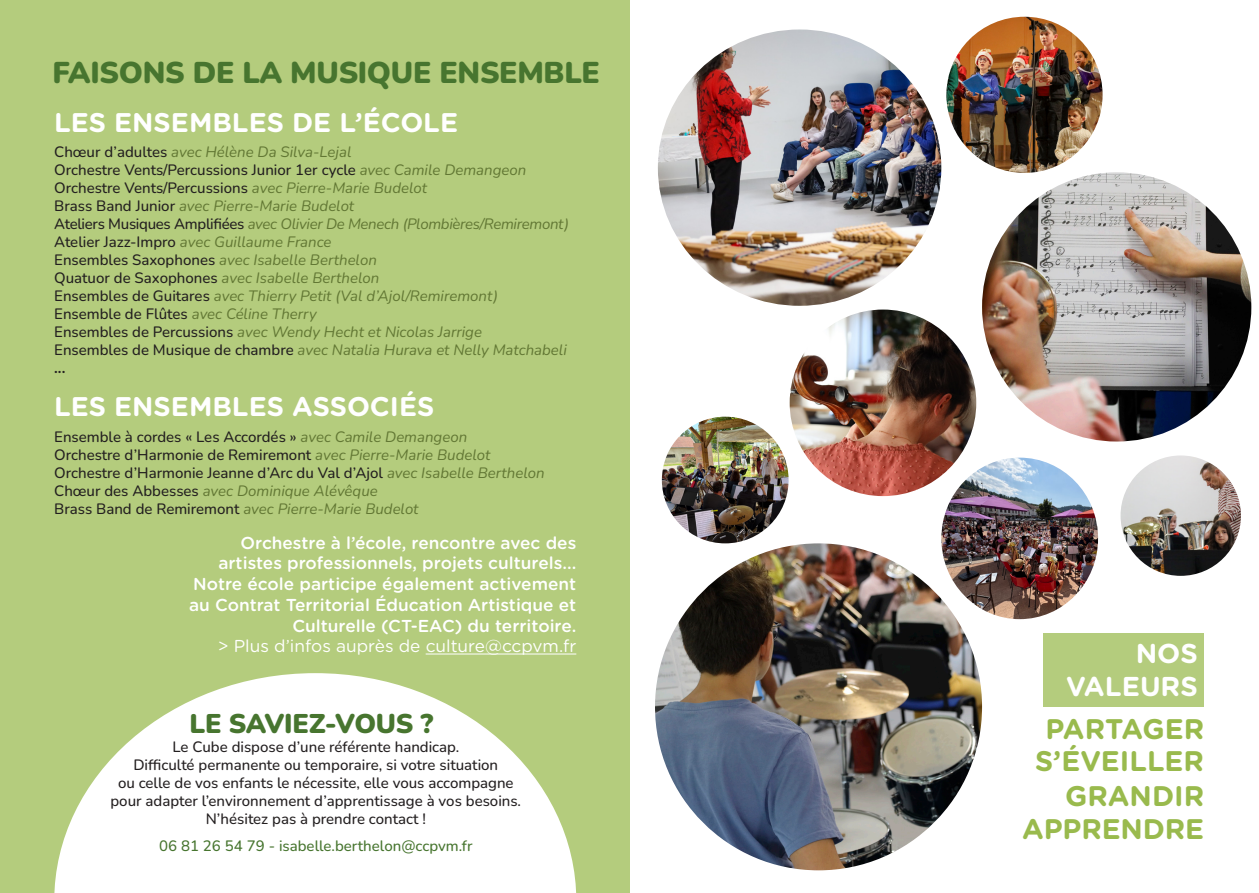
<style>
.page{position:relative;width:1259px;height:893px;background:#fff}
.page>*{position:absolute;margin:0;border:0;box-sizing:border-box;transform-origin:0 0}
.t1{font:900 30px "Nunito";letter-spacing:-.01em;color:#47752f}
.t2{font:700 28.35px "Gotham Rounded";color:#99ba4d}
.t3{font:700 27.3px "Gotham Rounded";color:#fff}
.t4{font:700 27px "Gotham Rounded";color:#fff}
.t5{font:900 27px "Nunito";letter-spacing:-.01em;color:#47752f}
.t6{font:500 17.25px/20.7px "Gotham Rounded";color:#fff;text-align:right}
.t7{font:17.25px "Gotham Rounded";color:#fff}
.t8{font:500 15px/18px "Nunito";color:#231f20;text-align:center}
.t9{font:italic 15px "Nunito";color:#627734}
.t10{font:italic 15px "Nunito";letter-spacing:-.02em;color:#627734}
.t11{font:500 15px "Nunito";color:#47752f}
.t12{font:700 15px "Nunito";color:#231f20}
.s1{font-weight:500;font-style:normal;color:#231f20}
.s2{font-weight:400;font-style:italic;color:#627734}
</style>
<div class="page">
<img style="left:789px;top:310px;width:187px;height:186px;border-radius:93px">
<img style="left:946px;top:17px;width:156px;height:156px;border-radius:78px">
<div style="left:1043px;top:633px;width:161px;height:74px;background:#b4cc7d"></div>
<div style="left:0;top:0;width:630px;height:893px;background:#b4cc7d"></div>
<hr style="left:426px;top:654px;width:150px;height:1px;background:#fff">
<img style="left:982px;top:172px;width:269px;height:269px;border-radius:135px">
<img style="left:655px;top:543px;width:327px;height:327px;border-radius:163px">
<img style="left:658px;top:30px;width:283px;height:276px">
<img style="left:941px;top:458px;width:157px;height:161px">
<img style="left:662px;top:417px;width:126px;height:126px;border-radius:63px">
<img style="left:1120px;top:455px;width:121px;height:121px;border-radius:60px">
<svg style="left:54px;top:673px;width:522px;height:220px;fill:#fff"></svg>
<p class="t1" style="left:52px;top:51px;width:549px">FAISONS DE LA MUSIQUE ENSEMBLE</p>
<p class="t4" style="left:54px;top:103px;width:405px">LES ENSEMBLES DE L’ÉCOLE</p>
<p class="t9" style="left:54px;top:141px;width:299px"><span class="s1">Chœur d’adultes</span> avec Hélène Da Silva-Lejal</p>
<p class="t8" style="left:54px;top:160px;width:474px">Orchestre Vents/Percussions Junior 1er cycle <span class="s2">avec Camile Demangeon</span></p>
<p class="t8" style="left:54px;top:178px;width:374px">Orchestre Vents/Percussions <span class="s2">avec Pierre-Marie Budelot</span></p>
<p class="t9" style="left:54px;top:195px;width:301px"><span class="s1">Brass Band Junior</span> avec Pierre-Marie Budelot</p>
<p class="t10" style="left:54px;top:213px;width:516px"><span class="s1">Ateliers Musiques Amplifiées</span> avec Olivier De Menech (Plombières/Remiremont)</p>
<p class="t9" style="left:54px;top:231px;width:279px"><span class="s1">Atelier Jazz-Impro</span> avec Guillaume France</p>
<p class="t9" style="left:54px;top:249px;width:324px"><span class="s1">Ensembles Saxophones</span> avec Isabelle Berthelon</p>
<p class="t9" style="left:54px;top:267px;width:327px"><span class="s1">Quatuor de Saxophones</span> avec Isabelle Berthelon</p>
<p class="t9" style="left:54px;top:285px;width:445px"><span class="s1">Ensembles de Guitares</span> avec Thierry Petit (Val d’Ajol/Remiremont)</p>
<p class="t8" style="left:54px;top:304px;width:264px">Ensemble de Flûtes <span class="s2">avec Céline Therry</span></p>
<p class="t9" style="left:54px;top:321px;width:429px"><span class="s1">Ensembles de Percussions</span> avec Wendy Hecht et Nicolas Jarrige</p>
<p class="t9" style="left:54px;top:339px;width:514px"><span class="s1">Ensembles de Musique de chambre</span> avec Natalia Hurava et Nelly Matchabeli</p>
<p class="t12" style="left:54px;top:357px;width:13px">...</p>
<p class="t4" style="left:54px;top:387px;width:382px">LES ENSEMBLES ASSOCIÉS</p>
<p class="t8" style="left:54px;top:427px;width:414px">Ensemble à cordes « Les Accordés » <span class="s2">avec Camile Demangeon</span></p>
<p class="t8" style="left:54px;top:445px;width:437px">Orchestre d’Harmonie de Remiremont <span class="s2">avec Pierre-Marie Budelot</span></p>
<p class="t8" style="left:54px;top:463px;width:492px">Orchestre d’Harmonie Jeanne d’Arc du Val d’Ajol <span class="s2">avec Isabelle Berthelon</span></p>
<p class="t9" style="left:54px;top:480px;width:325px"><span class="s1">Chœur des Abbesses</span> avec Dominique Alévêque</p>
<p class="t9" style="left:54px;top:498px;width:366px"><span class="s1">Brass Band de Remiremont</span> avec Pierre-Marie Budelot</p>
<p class="t6" style="left:189px;top:532px;width:389px">Orchestre à l’école, rencontre avec des artistes professionnels, projets culturels...<br>Notre école participe également activement au Contrat Territorial Éducation Artistique et Culturelle (CT-EAC) du territoire.</p>
<p class="t7" style="left:218px;top:634px;width:360px">&gt; Plus d’infos auprès de culture@ccpvm.fr</p>
<p class="t5" style="left:190px;top:704px;width:245px">LE SAVIEZ-VOUS ?</p>
<p class="t8" style="left:172px;top:737px;width:288px">Le Cube dispose d’une référente handicap.</p>
<p class="t8" style="left:133px;top:755px;width:366px">Difficulté permanente ou temporaire, si votre situation</p>
<p class="t8" style="left:110px;top:773px;width:412px">ou celle de vos enfants le nécessite, elle vous accompagne pour adapter l’environnement d’apprentissage à vos besoins.<br>N’hésitez pas à prendre contact !</p>
<p class="t11" style="left:159px;top:835px;width:315px">06 81 26 54 79 - isabelle.berthelon@ccpvm.fr</p>
<p class="t3" style="left:1135px;top:634px;width:64px">NOS</p>
<p class="t3" style="left:1066px;top:666px;width:133px">VALEURS</p>
<p class="t2" style="left:1045px;top:708px;width:160px">PARTAGER</p>
<p class="t2" style="left:1035px;top:741px;width:170px">S’ÉVEILLER</p>
<p class="t2" style="left:1065px;top:776px;width:141px">GRANDIR</p>
<p class="t2" style="left:1022px;top:808px;width:184px">APPRENDRE</p>
</div>
